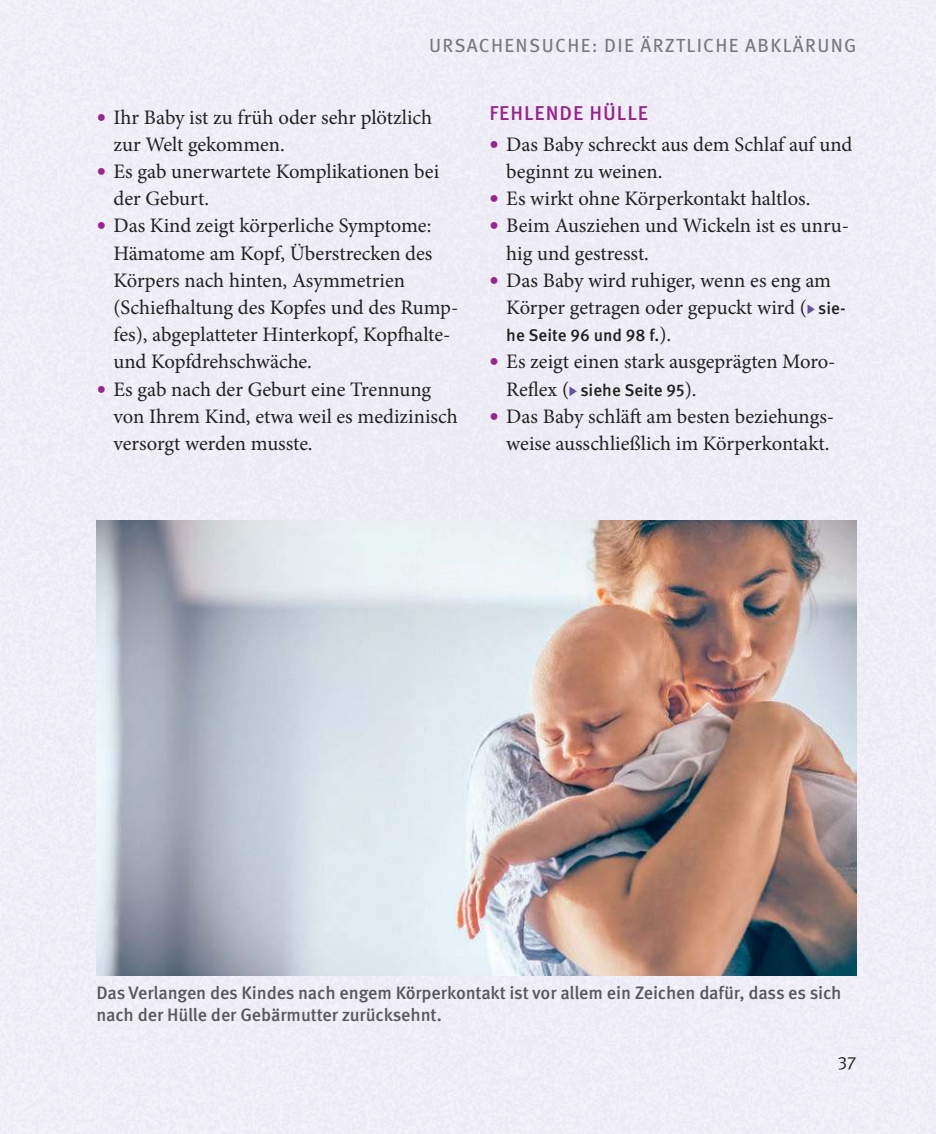
<style>
.page{position:relative;width:936px;height:1134px;background:#fff}
.page>*{position:absolute;margin:0;border:0;box-sizing:border-box;transform-origin:0 0}
.t1{font:20.6px/27.2px "Minion Pro";letter-spacing:-.005em;color:#221f1f}
.t2{font:500 20px "Meta OT";letter-spacing:.05em;color:#98258e}
.t3{font:19px "Meta OT";letter-spacing:.07em;color:#76787a}
.t4{font:500 18px/22px "Meta OT";letter-spacing:-.01em;color:#57585a}
.t5{font:18px "Meta OT Norm";color:#221f1f}
.t6{font:500 17px "Meta OT";color:#221f1f}
.s1{font-weight:700;font-size:25px;color:#98258e}
.s2{font-family:"Meta OT";font-weight:500;font-size:17px}
.s3{font-family:"Minion Pro";font-weight:400;font-size:20.6px}
</style>
<div class="page">
<div style="left:0;top:0;width:935px;height:1134px;background:#efedf6"></div>
<hr style="left:0;top:0;width:2px;height:1134px;background:#fff">
<img style="left:96px;top:520px;width:760px;height:456px">
<p class="t3" style="left:429px;top:36px;width:429px">URSACHENSUCHE: DIE ÄRZTLICHE ABKLÄRUNG</p>
<p class="t1" style="left:113px;top:104px;width:320px;text-indent:-17px"><span class="s1">•</span> Ihr Baby ist zu früh oder sehr plötzlich zur Welt gekommen.</p>
<p class="t1" style="left:113px;top:159px;width:327px;text-indent:-17px"><span class="s1">•</span> Es gab unerwartete Komplikationen bei der Geburt.</p>
<p class="t1" style="left:113px;top:213px;width:346px;text-indent:-17px"><span class="s1">•</span> Das Kind zeigt körperliche Symptome:<br>Hämatome am Kopf, Überstrecken des Körpers nach hinten, Asymmetrien (Schiehaltung des Kopfes und des Rump&shy;fes), abgeplatteter Hinterkopf, Kophalte&shy;und Kopfdrehschwäche.</p>
<p class="t1" style="left:113px;top:376px;width:346px;text-indent:-17px"><span class="s1">•</span> Es gab nach der Geburt eine Trennung von Ihrem Kind, etwa weil es medizinisch versorgt werden musste.</p>
<p class="t2" style="left:489px;top:102px;width:160px">FEHLENDE HÜLLE</p>
<p class="t1" style="left:506px;top:132px;width:347px;text-indent:-17px"><span class="s1">•</span> Das Baby schreckt aus dem Schlaf auf und beginnt zu weinen.</p>
<p class="t1" style="left:489px;top:186px;width:322px"><span class="s1">•</span> Es wirkt ohne Körperkontakt haltlos.</p>
<p class="t1" style="left:506px;top:213px;width:344px;text-indent:-17px"><span class="s1">•</span> Beim Ausziehen und Wickeln ist es unru&shy;hig und gestresst.</p>
<p class="t1" style="left:506px;top:268px;width:341px;text-indent:-17px"><span class="s1">•</span> Das Baby wird ruhiger, wenn es eng am<br>Körper getragen oder gepuckt wird ( <span class="s2">sie-</span></p>
<p class="t6" style="left:506px;top:327px;width:166px">he Seite 96 und 98 f.<span class="s3">).</span></p>
<p class="t1" style="left:489px;top:349px;width:348px"><span class="s1">•</span> Es zeigt einen stark ausgeprägten Moro-</p>
<p class="t6" style="left:506px;top:381px;width:192px"><span class="s3">Relex (</span> siehe Seite 95<span class="s3">).</span></p>
<p class="t1" style="left:489px;top:404px;width:346px;text-align:center"><span class="s1">•</span> Das Baby schlät am besten beziehungs&shy;weise ausschließlich im Körperkontakt.</p>
<p class="t4" style="left:96px;top:982px;width:746px">Das Verlangen des Kindes nach engem Körperkontakt ist vor allem ein Zeichen dafür, dass es sich nach der Hülle der Gebärmutter zurücksehnt.</p>
<p class="t5" style="left:837px;top:1054px;width:20px">37</p>
</div>
